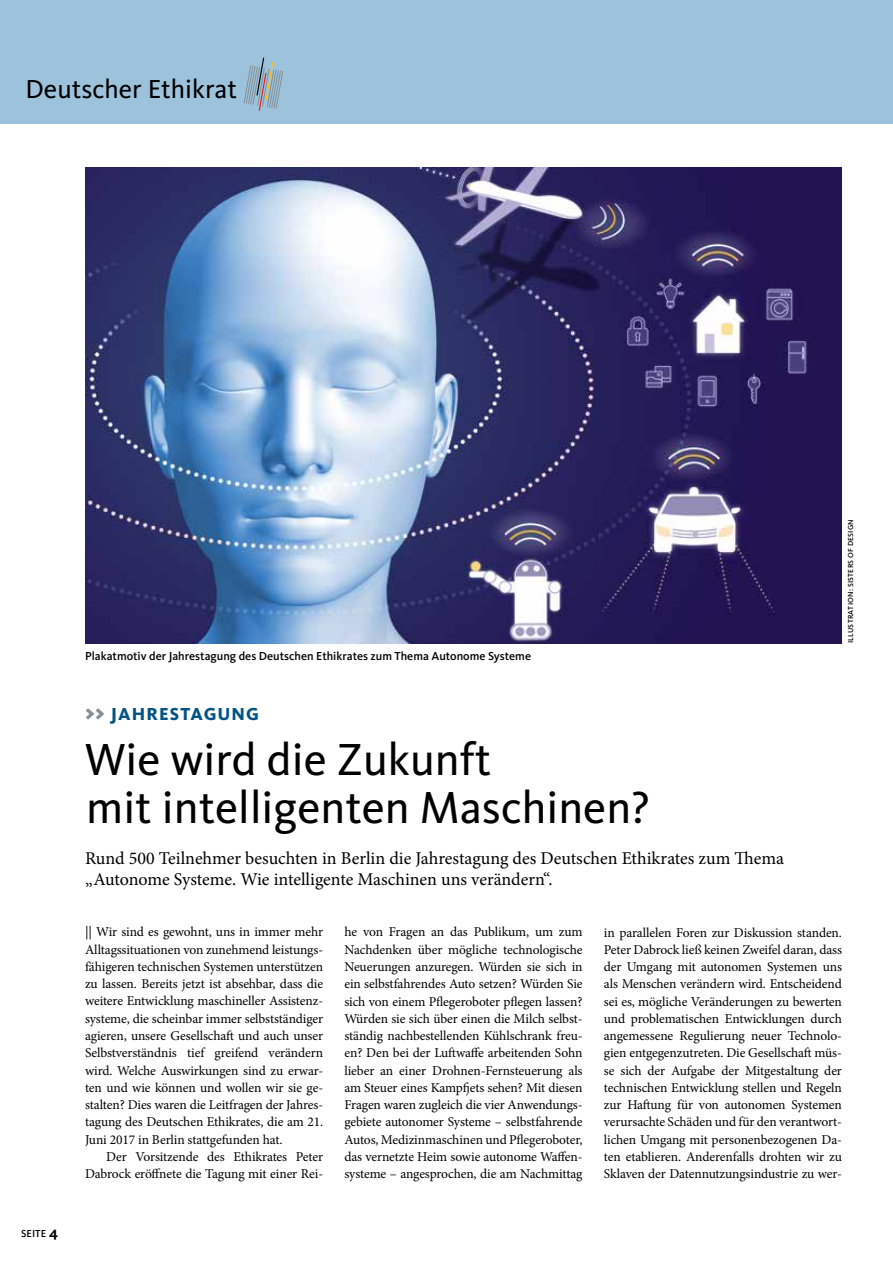
<style>
.page{position:relative;width:893px;height:1263px;background:#fff}
.page>*{position:absolute;margin:0;border:0;box-sizing:border-box;transform-origin:0 0}
.t1{font:46.5px/48px "Kievit";color:#000}
.t2{font:27px "Kievit";color:#000}
.t3{font:18px/21px "Minion Pro";color:#000}
.t4{font:800 18px "Kievit";letter-spacing:.06em;color:#005387}
.t5{font:13.5px/17.2px "Minion Pro";letter-spacing:-.01em;color:#000;text-align:justify}
.t6{font:500 12px "Kievit";color:#000}
.t7{font:500 10.5px "Kievit";color:#000}
.t8{font:500 7.5px "Kievit";letter-spacing:.03em;color:#000}
.s1{font-weight:700;font-size:15px}
.s2{font-weight:900;font-size:24px;color:#839097}
</style>
<div class="page">
<div style="left:0;top:0;width:893px;height:123px;background:#9dc2dc"></div>
<svg style="left:243px;top:57px;width:40px;height:54px"></svg>
<img style="left:85px;top:168px;width:757px;height:475px">
<h2 class="t2" style="left:26px;top:74px;width:213px">Deutscher Ethikrat</h2>
<p class="t6" style="left:85px;top:649px;width:448px">Plakatmotiv der Jahrestagung des Deutschen Ethikrates zum Thema Autonome Systeme</p>
<p class="t8" style="left:846px;top:643px;width:126px;rotate:-90deg">Illustration: Sisters of Design</p>
<p class="t7" style="left:21px;top:1227px;width:38px">Seite <span class="s1">4</span></p>
<h3 class="t4" style="left:85px;top:703px;width:175px"><span class="s2">&gt;&gt;</span> JAHRESTAGUNG</h3>
<h1 class="t1" style="left:85px;top:736px;width:567px">Wie wird die Zukunft<br>mit intelligenten Maschinen?</h1>
<h3 class="t3" style="left:85px;top:847px;width:700px">Rund 500 Teilnehmer besuchten in Berlin die Jahrestagung des Deutschen Ethikrates zum Thema „Autonome Systeme. Wie intelligente Maschinen uns verändern“.</h3>
<p class="t5" style="left:85px;top:923px;width:240px">|| Wir sind es gewohnt, uns in immer mehr Alltagssituationen von zunehmend leistungs&shy;fähigeren technischen Systemen unterstützen zu lassen. Bereits jetzt ist absehbar, dass die weitere Entwicklung maschineller Assistenz&shy;systeme, die scheinbar immer selbstständiger agieren, unsere Gesellschaft und auch unser Selbstverständnis tief greifend verändern wird. Welche Auswirkungen sind zu erwar&shy;ten und wie können und wollen wir sie ge&shy;stalten? Dies waren die Leitfragen der Jahres&shy;tagung des Deutschen Ethikrates, die am 21.<br>Juni 2017 in Berlin stattgefunden hat.</p>
<p class="t5" style="left:85px;top:1148px;width:240px;text-align:right">Der Vorsitzende des Ethikrates Peter<br>Dabrock eröffnete die Tagung mit einer Rei-</p>
<p class="t5" style="left:344px;top:924px;width:240px">he von Fragen an das Publikum, um zum Nachdenken über mögliche technologische Neuerungen anzuregen. Würden sie sich in ein selbstfahrendes Auto setzen? Würden Sie sich von einem Pflegeroboter pflegen lassen?<br>Würden sie sich über einen die Milch selbst&shy;ständig nachbestellenden Kühlschrank freu&shy;en? Den bei der Luftwaffe arbeitenden Sohn lieber an einer Drohnen-Fernsteuerung als am Steuer eines Kampfjets sehen? Mit diesen Fragen waren zugleich die vier Anwendungs&shy;gebiete autonomer Systeme – selbstfahrende Autos, Medizinmaschinen und Pflegeroboter, das vernetzte Heim sowie autonome Waffen&shy;systeme – angesprochen, die am Nachmittag</p>
<p class="t5" style="left:604px;top:924px;width:240px">in parallelen Foren zur Diskussion standen.<br>Peter Dabrock ließ keinen Zweifel daran, dass der Umgang mit autonomen Systemen uns als Menschen verändern wird. Entscheidend sei es, mögliche Veränderungen zu bewerten und problematischen Entwicklungen durch angemessene Regulierung neuer Technolo&shy;gien entgegenzutreten. Die Gesellschaft müs&shy;se sich der Aufgabe der Mitgestaltung der technischen Entwicklung stellen und Regeln zur Haftung für von autonomen Systemen verursachte Schäden und für den verantwort&shy;lichen Umgang mit personenbezogenen Da&shy;ten etablieren. Anderenfalls drohten wir zu Sklaven der Datennutzungsindustrie zu wer-</p>
</div>
